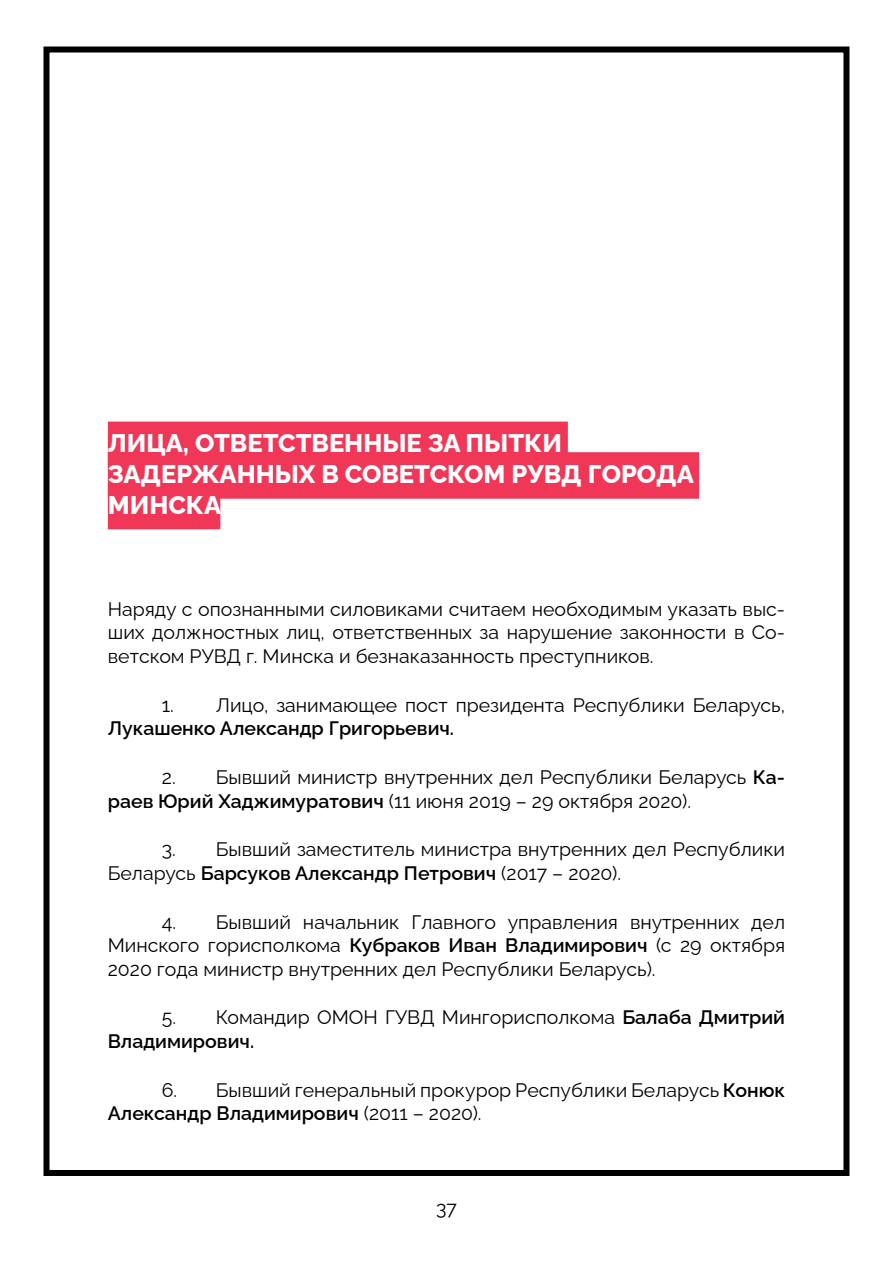
<style>
.page{position:relative;width:893px;height:1263px;background:#fff}
.page>*{position:absolute;margin:0;border:0;box-sizing:border-box;transform-origin:0 0}
.t1{font:800 25.5px/30.6px "Raleway";color:#fff}
.t2{font:19.5px/23.4px "Raleway";color:#000}
.t3{font:600 19.5px "Raleway";color:#000}
.s1{font-weight:600}
</style>
<div class="page">
<div style="left:44px;top:46px;width:805px;height:1130px;border:6px solid #000"></div>
<div style="left:108px;top:422px;width:460px;height:46px;background:#f03758"></div>
<div style="left:108px;top:452px;width:591px;height:47px;background:#f03758"></div>
<div style="left:108px;top:483px;width:112px;height:46px;background:#f03758"></div>
<h1 class="t1" style="left:108px;top:425px;width:588px">ЛИЦА, ОТВЕТСТВЕННЫЕ ЗА ПЫТКИ<br>ЗАДЕРЖАННЫХ В СОВЕТСКОМ РУВД ГОРОДА<br>МИНСКА</h1>
<p class="t2" style="left:108px;top:595px;width:679px;text-align:justify">Наряду с опознанными силовиками считаем необходимым указать выс&shy;ших должностных лиц, ответственных за нарушение законности в Со&shy;ветском РУВД г. Минска и безнаказанность преступников.</p>
<p class="t2" style="left:162px;top:691px;width:625px">1. Лицо, занимающее пост президента Республики Беларусь,</p>
<p class="t3" style="left:108px;top:713px;width:348px">Лукашенко Александр Григорьевич.</p>
<p class="t2" style="left:108px;top:763px;width:679px;text-indent:54px">2. Бывший министр внутренних дел Республики Беларусь <span class="s1">Ка&shy;раев Юрий Хаджимуратович</span> (11 июня 2019 – 29 октября 2020).</p>
<p class="t2" style="left:108px;top:836px;width:679px;text-indent:54px">3. Бывший заместитель министра внутренних дел Республики<br>Беларусь <span class="s1">Барсуков Александр Петрович</span> (2017 – 2020).</p>
<p class="t2" style="left:108px;top:908px;width:679px;text-align:justify;text-indent:54px">4. Бывший начальник Главного управления внутренних дел Минского горисполкома <span class="s1">Кубраков Иван Владимирович</span> (с 29 октября 2020 года министр внутренних дел Республики Беларусь).</p>
<p class="t2" style="left:108px;top:1004px;width:679px;text-indent:54px">5. Командир ОМОН ГУВД Мингорисполкома <span class="s1">Балаба Дмитрий<br>Владимирович.</span></p>
<p class="t2" style="left:108px;top:1076px;width:679px;text-indent:54px">6. Бывший генеральный прокурор Республики Беларусь <span class="s1">Конюк<br>Александр Владимирович</span> (2011 – 2020).</p>
<p class="t2" style="left:436px;top:1194px;width:22px">37</p>
</div>
